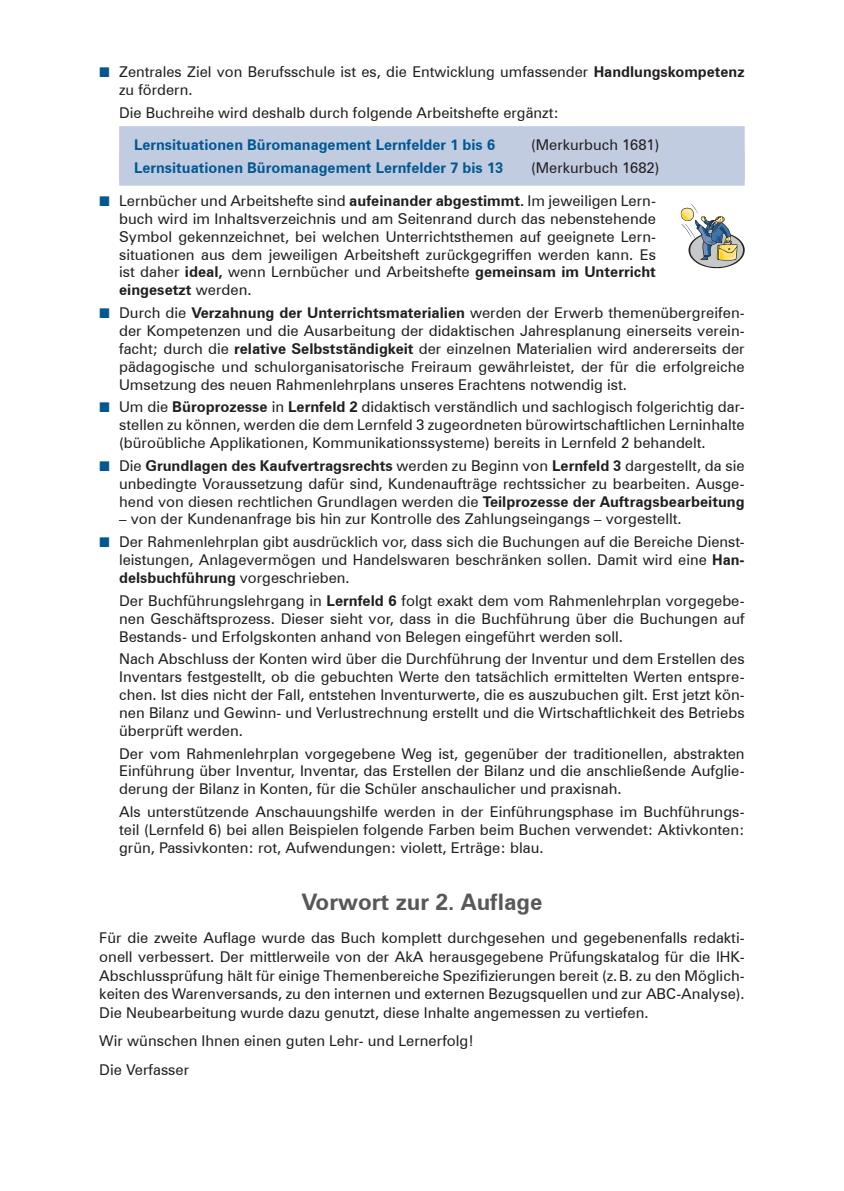
<style>
.page{position:relative;width:844px;height:1191px;background:#fff}
.page>*{position:absolute;margin:0;border:0;box-sizing:border-box;transform-origin:0 0}
.Vorwort{font:700 22.75px "Zurich BT";color:#57585a}
.Fliesstext{font:14.88px/17.8px "Zurich BT";color:#231f20;text-align:justify}
.Fließtext-Einzug{font:14.88px/17.8px "Zurich BT";color:#231f20;text-align:justify}
.Einzug-Viereck{font:700 14.88px "Zurich BT";color:#015891}
.Einzug-Viereck-2{font:14.88px "Zurich BT";color:#231f20}
.s1{font-family:"Uni Math";font-size:14px;color:#015891}
.s2{font-weight:700}
</style>
<div class="page">
<div style="left:119px;top:126px;width:625px;height:60px;background:#c2cce1"></div>
<svg style="left:680px;top:204px;width:64px;height:64px"></svg>
<p class="Fliesstext" style="left:119px;top:63px;width:627px;text-indent:-20px"><span class="s1">■</span> Zentrales Ziel von Berufsschule ist es, die Entwicklung umfassender <span class="s2">Handlungskompetenz </span>zu fördern.</p>
<p class="Einzug-Viereck-2" style="left:119px;top:103px;width:441px">Die Buchreihe wird deshalb durch folgende Arbeitshefte ergänzt:</p>
<p class="Einzug-Viereck" style="left:134px;top:136px;width:362px">Lernsituationen Büromanagement Lernfelder 1 bis 6</p>
<p class="Einzug-Viereck-2" style="left:531px;top:136px;width:130px">(Merkurbuch 1681)</p>
<p class="Einzug-Viereck" style="left:134px;top:159px;width:370px">Lernsituationen Büromanagement Lernfelder 7 bis 13</p>
<p class="Einzug-Viereck-2" style="left:531px;top:159px;width:130px">(Merkurbuch 1682)</p>
<p class="Fliesstext" style="left:119px;top:192px;width:538px;text-indent:-20px"><span class="s1">■</span> Lernbücher und Arbeitshefte sind <span class="s2">aufeinander abgestimmt.</span> Im jeweiligen Lern&shy;buch wird im Inhaltsverzeichnis und am Seitenrand durch das nebenstehende Symbol gekennzeichnet, bei welchen Unterrichtsthemen auf geeignete Lern&shy;situationen aus dem jeweiligen Arbeitsheft zurückgegriffen werden kann. Es ist daher <span class="s2">ideal,</span> wenn Lernbücher und Arbeitshefte <span class="s2">gemeinsam im Unterricht eingesetzt</span> werden.</p>
<p class="Fliesstext" style="left:119px;top:304px;width:627px;text-indent:-20px"><span class="s1">■</span> Durch die <span class="s2">Verzahnung der Unterrichtsmaterialien</span> werden der Erwerb themenübergreifen&shy;der Kompetenzen und die Ausarbeitung der didaktischen Jahresplanung einerseits verein&shy;facht; durch die <span class="s2">relative Selbstständigkeit</span> der einzelnen Materialien wird andererseits der pädagogische und schulorganisatorische Freiraum gewährleistet, der für die erfolgreiche Umsetzung des neuen Rahmenlehrplans unseres Erachtens notwendig ist.</p>
<p class="Fliesstext" style="left:119px;top:398px;width:627px;text-indent:-20px"><span class="s1">■</span> Um die <span class="s2">Büroprozesse</span> in <span class="s2">Lernfeld 2</span> didaktisch verständlich und sachlogisch folgerichtig dar&shy;stellen zu können, werden die dem Lernfeld 3 zugeordneten bürowirtschaftlichen Lerninhalte (büroübliche Applikationen, Kommunikationssysteme) bereits in Lernfeld 2 behandelt.</p>
<p class="Fliesstext" style="left:119px;top:456px;width:627px;text-indent:-20px"><span class="s1">■</span> Die <span class="s2">Grundlagen des Kaufvertragsrechts</span> werden zu Beginn von <span class="s2">Lernfeld 3</span> dargestellt, da sie unbedingte Voraussetzung dafür sind, Kundenaufträge rechtssicher zu bearbeiten. Ausge&shy;hend von diesen rechtlichen Grundlagen werden die <span class="s2">Teilprozesse der Auftragsbearbeitung</span></p>
<p class="Fliesstext" style="left:119px;top:510px;width:564px">– von der Kundenanfrage bis hin zur Kontrolle des Zahlungseingangs – vorgestellt.</p>
<p class="Fliesstext" style="left:119px;top:533px;width:627px;text-indent:-20px"><span class="s1">■</span> Der Rahmenlehrplan gibt ausdrücklich vor, dass sich die Buchungen auf die Bereiche Dienst&shy;leistungen, Anlagevermögen und Handelswaren beschränken sollen. Damit wird eine <span class="s2">Han&shy;delsbuchführung</span> vorgeschrieben.</p>
<p class="Fließtext-Einzug" style="left:119px;top:591px;width:627px">Der Buchführungslehrgang in <span class="s2">Lernfeld 6</span> folgt exakt dem vom Rahmenlehrplan vorgegebe&shy;nen Geschäftsprozess. Dieser sieht vor, dass in die Buchführung über die Buchungen auf Bestands- und Erfolgskonten anhand von Belegen eingeführt werden soll.</p>
<p class="Fließtext-Einzug" style="left:119px;top:650px;width:627px">Nach Abschluss der Konten wird über die Durchführung der Inventur und dem Erstellen des Inventars festgestellt, ob die gebuchten Werte den tatsächlich ermittelten Werten entspre&shy;chen. Ist dies nicht der Fall, entstehen Inventurwerte, die es auszubuchen gilt. Erst jetzt kön&shy;nen Bilanz und Gewinn- und Verlustrechnung erstellt und die Wirtschaftlichkeit des Betriebs überprüft werden.</p>
<p class="Fließtext-Einzug" style="left:119px;top:744px;width:627px">Der vom Rahmenlehrplan vorgegebene Weg ist, gegenüber der traditionellen, abstrakten Einführung über Inventur, Inventar, das Erstellen der Bilanz und die anschließende Aufglie&shy;derung der Bilanz in Konten, für die Schüler anschaulicher und praxisnah.</p>
<p class="Fließtext-Einzug" style="left:119px;top:803px;width:627px">Als unterstützende Anschauungshilfe werden in der Einführungsphase im Buchführungs&shy;teil (Lernfeld 6) bei allen Beispielen folgende Farben beim Buchen verwendet: Aktivkonten: grün, Passivkonten: rot, Aufwendungen: violett, Erträge: blau.</p>
<p class="Vorwort" style="left:301px;top:888px;width:243px">Vorwort zur 2. Auflage</p>
<p class="Fliesstext" style="left:99px;top:928px;width:646px;line-height:18.6px">Für die zweite Auflage wurde das Buch komplett durchgesehen und gegebenenfalls redakti&shy;onell verbessert. Der mittlerweile von der AkA herausgegebene Prüfungskatalog für die IHK-Abschlussprüfung hält für einige Themenbereiche Spezifizierungen bereit (z.B. zu den Möglich&shy;keiten des Warenversands, zu den internen und externen Bezugsquellen und zur ABC-Analyse).<br>Die Neubearbeitung wurde dazu genutzt, diese Inhalte angemessen zu vertiefen.</p>
<p class="Fliesstext" style="left:99px;top:1031px;width:376px">Wir wünschen Ihnen einen guten Lehr- und Lernerfolg!</p>
<p class="Fliesstext" style="left:99px;top:1060px;width:91px">Die Verfasser</p>
</div>
